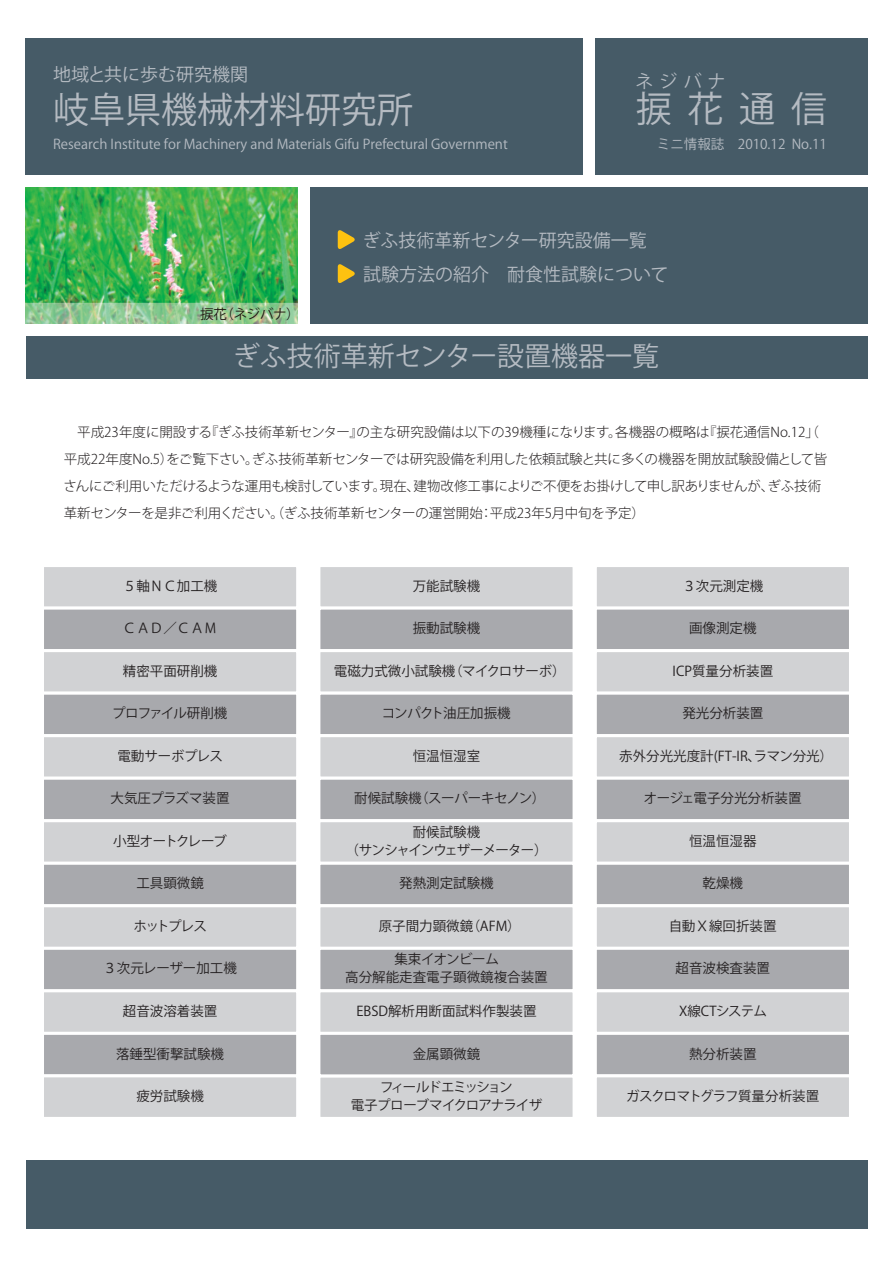
<style>
.page{position:relative;width:893px;height:1263px;background:#fff}
.page>*{position:absolute;margin:0;border:0;box-sizing:border-box;transform-origin:0 0}
.t1{font:36px "Koz Go Pro";color:#b5bbc2}
.t2{font:27px "Koz Go Pro";color:#b5bbc2}
.t3{font:18px/34px "Koz Go Pro";color:#b5bbc2}
.t4{font:13.5px/18px "Koz Go Pro";color:#231f20;text-align:center}
.t5{font:300 13.5px/27px "Koz Go Pro";color:#231f20}
.t6{font:13.5px "Koz Go Pro";color:#b5bbc2}
.t7{font:13.5px/18px "Koz Go Pro";letter-spacing:-.06em;color:#231f20;text-align:center}
.t8{font:13.5px/18px "Koz Go Pro";letter-spacing:-.08em;color:#231f20;text-align:center}
.t9{font:13.5px "Koz Go Pro";letter-spacing:-.035em;color:#231f20}
.t10{font:13.5px "Koz Go Pro";letter-spacing:-.02em;color:#231f20}
.t11{font:13.5px "Koz Go Pro";letter-spacing:-.045em;color:#231f20}
.t12{font:13.5px "Koz Go Pro";letter-spacing:-.02em;color:#201512}
.t13{font:13.5px "Koz Go Pro";letter-spacing:-.03em;color:#231f20}
</style>
<div class="page">
<div style="left:26px;top:336px;width:841px;height:42px;background:#465b67"></div>
<img style="left:26px;top:187px;width:272px;height:136px">
<div style="left:26px;top:38px;width:557px;height:136px;background:#465b67"></div>
<div style="left:595px;top:38px;width:272px;height:136px;background:#465b67"></div>
<div style="left:310px;top:187px;width:557px;height:136px;background:#465b67"></div>
<div style="left:26px;top:1161px;width:841px;height:68px;background:#465b67"></div>
<div style="left:41px;top:564px;width:258px;height:46px;background:#d1d2d4;border:3px solid #fff"></div>
<div style="left:41px;top:607px;width:258px;height:45px;background:#a8a9ad;border:3px solid #fff"></div>
<div style="left:41px;top:649px;width:258px;height:46px;background:#d1d2d4;border:3px solid #fff"></div>
<div style="left:41px;top:692px;width:258px;height:45px;background:#a8a9ad;border:3px solid #fff"></div>
<div style="left:41px;top:734px;width:258px;height:46px;background:#d1d2d4;border:3px solid #fff"></div>
<div style="left:41px;top:777px;width:258px;height:45px;background:#a8a9ad;border:3px solid #fff"></div>
<div style="left:41px;top:819px;width:258px;height:46px;background:#d1d2d4;border:3px solid #fff"></div>
<div style="left:41px;top:862px;width:258px;height:45px;background:#a8a9ad;border:3px solid #fff"></div>
<div style="left:41px;top:904px;width:258px;height:46px;background:#d1d2d4;border:3px solid #fff"></div>
<div style="left:41px;top:947px;width:258px;height:45px;background:#a8a9ad;border:3px solid #fff"></div>
<div style="left:41px;top:989px;width:258px;height:46px;background:#d1d2d4;border:3px solid #fff"></div>
<div style="left:41px;top:1032px;width:258px;height:45px;background:#a8a9ad;border:3px solid #fff"></div>
<div style="left:41px;top:1074px;width:258px;height:46px;background:#d1d2d4;border:3px solid #fff"></div>
<div style="left:317px;top:564px;width:259px;height:46px;background:#d1d2d4;border:3px solid #fff"></div>
<div style="left:317px;top:607px;width:259px;height:45px;background:#a8a9ad;border:3px solid #fff"></div>
<div style="left:317px;top:649px;width:259px;height:46px;background:#d1d2d4;border:3px solid #fff"></div>
<div style="left:317px;top:692px;width:259px;height:45px;background:#a8a9ad;border:3px solid #fff"></div>
<div style="left:317px;top:734px;width:259px;height:46px;background:#d1d2d4;border:3px solid #fff"></div>
<div style="left:317px;top:777px;width:259px;height:45px;background:#a8a9ad;border:3px solid #fff"></div>
<div style="left:317px;top:819px;width:259px;height:46px;background:#d1d2d4;border:3px solid #fff"></div>
<div style="left:317px;top:862px;width:259px;height:45px;background:#a8a9ad;border:3px solid #fff"></div>
<div style="left:317px;top:904px;width:259px;height:46px;background:#d1d2d4;border:3px solid #fff"></div>
<div style="left:317px;top:947px;width:259px;height:45px;background:#a8a9ad;border:3px solid #fff"></div>
<div style="left:317px;top:989px;width:259px;height:46px;background:#d1d2d4;border:3px solid #fff"></div>
<div style="left:317px;top:1074px;width:259px;height:46px;background:#d1d2d4;border:3px solid #fff"></div>
<div style="left:317px;top:1032px;width:259px;height:45px;background:#a8a9ad;border:3px solid #fff"></div>
<div style="left:594px;top:564px;width:258px;height:46px;background:#d1d2d4;border:3px solid #fff"></div>
<div style="left:594px;top:607px;width:258px;height:45px;background:#a8a9ad;border:3px solid #fff"></div>
<div style="left:594px;top:649px;width:258px;height:46px;background:#d1d2d4;border:3px solid #fff"></div>
<div style="left:594px;top:692px;width:258px;height:45px;background:#a8a9ad;border:3px solid #fff"></div>
<div style="left:594px;top:734px;width:258px;height:46px;background:#d1d2d4;border:3px solid #fff"></div>
<div style="left:594px;top:777px;width:258px;height:45px;background:#a8a9ad;border:3px solid #fff"></div>
<div style="left:594px;top:819px;width:258px;height:46px;background:#d1d2d4;border:3px solid #fff"></div>
<div style="left:594px;top:862px;width:258px;height:45px;background:#a8a9ad;border:3px solid #fff"></div>
<div style="left:594px;top:904px;width:258px;height:46px;background:#d1d2d4;border:3px solid #fff"></div>
<div style="left:594px;top:947px;width:258px;height:45px;background:#a8a9ad;border:3px solid #fff"></div>
<div style="left:594px;top:989px;width:258px;height:46px;background:#d1d2d4;border:3px solid #fff"></div>
<div style="left:594px;top:1032px;width:258px;height:45px;background:#a8a9ad;border:3px solid #fff"></div>
<div style="left:594px;top:1074px;width:258px;height:46px;background:#d1d2d4;border:3px solid #fff"></div>
<svg style="left:338px;top:230px;width:17px;height:19px"></svg>
<svg style="left:338px;top:264px;width:17px;height:19px"></svg>
<h3 class="t3" style="left:53px;top:58px;width:196px">地域と共に歩む研究機関</h3>
<h1 class="t1" style="left:53px;top:87px;width:362px">岐阜県機械材料研究所</h1>
<p class="t6" style="left:53px;top:135px;width:456px">Research Institute for Machinery and Materials Gifu Prefectural Government</p>
<h3 class="t3" style="left:635px;top:65px;width:92px">ネジバナ</h3>
<h1 class="t1" style="left:636px;top:86px;width:193px">捩花通信</h1>
<p class="t6" style="left:657px;top:135px;width:172px">ミニ情報誌　2010.12 No.11</p>
<p class="t12" style="left:200px;top:305px;width:101px">捩花（ネジバナ）</p>
<h3 class="t3" style="left:363px;top:223px;width:307px">ぎふ技術革新センター研究設備一覧試験方法の紹介　耐食性試験について</h3>
<h2 class="t2" style="left:233px;top:338px;width:427px">ぎふ技術革新センター設置機器一覧</h2>
<p class="t5" style="left:63px;top:419px;width:765px">　平成23年度に開設する『ぎふ技術革新センター』の主な研究設備は以下の39機種になります。各機器の概略は『捩花通信No.12」（平成22年度No.5）をご覧下さい。ぎふ技術革新センターでは研究設備を利用した依頼試験と共に多くの機器を開放試験設備として皆さんにご利用いただけるような運用も検討しています。現在、建物改修工事によりご不便をお掛けして申し訳ありませんが、ぎふ技術革新センターを是非ご利用ください。（ぎふ技術革新センターの運営開始：平成23年5月中旬を予定）</p>
<p class="t4" style="left:123px;top:577px;width:96px">５軸ＮＣ加工機</p>
<p class="t4" style="left:123px;top:620px;width:96px">ＣＡＤ／ＣＡＭ</p>
<p class="t4" style="left:123px;top:662px;width:96px">精密平面研削機</p>
<p class="t11" style="left:112px;top:705px;width:117px">プロファイル研削機</p>
<p class="t4" style="left:117px;top:747px;width:107px">電動サーボプレス</p>
<p class="t4" style="left:111px;top:790px;width:120px">大気圧プラズマ装置</p>
<p class="t7" style="left:113px;top:832px;width:115px">小型オートクレーブ</p>
<p class="t4" style="left:136px;top:875px;width:69px">工具顕微鏡</p>
<p class="t4" style="left:133px;top:917px;width:75px">ホットプレス</p>
<p class="t4" style="left:103px;top:960px;width:135px">３次元レーザー加工機</p>
<p class="t4" style="left:123px;top:1002px;width:96px">超音波溶着装置</p>
<p class="t4" style="left:116px;top:1045px;width:109px">落錘型衝撃試験機</p>
<p class="t4" style="left:136px;top:1087px;width:69px">疲労試験機</p>
<p class="t4" style="left:413px;top:577px;width:69px">万能試験機</p>
<p class="t4" style="left:413px;top:620px;width:69px">振動試験機</p>
<p class="t4" style="left:334px;top:662px;width:233px">電磁力式微小試験機（マイクロサーボ）</p>
<p class="t10" style="left:382px;top:705px;width:130px">コンパクト油圧加振機</p>
<p class="t4" style="left:413px;top:747px;width:69px">恒温恒湿室</p>
<p class="t4" style="left:354px;top:790px;width:192px">耐候試験機（スーパーキセノン）</p>
<p class="t7" style="left:345px;top:823px;width:204px">耐候試験機<br>（サンシャインウェザーメーター）</p>
<p class="t4" style="left:399px;top:875px;width:96px">発熱測定試験機</p>
<p class="t4" style="left:379px;top:917px;width:144px">原子間力顕微鏡（AFM）</p>
<p class="t4" style="left:345px;top:951px;width:204px">集束イオンビーム<br>高分解能走査電子顕微鏡複合装置</p>
<p class="t4" style="left:356px;top:1002px;width:182px">EBSD解析用断面試料作製装置</p>
<p class="t4" style="left:413px;top:1045px;width:69px">金属顕微鏡</p>
<p class="t8" style="left:351px;top:1078px;width:193px">フィールドエミッション<br>電子プローブマイクロアナライザ</p>
<p class="t4" style="left:682px;top:577px;width:82px">３次元測定機</p>
<p class="t4" style="left:689px;top:620px;width:69px">画像測定機</p>
<p class="t4" style="left:673px;top:662px;width:102px">ICP質量分析装置</p>
<p class="t4" style="left:682px;top:705px;width:82px">発光分析装置</p>
<p class="t4" style="left:619px;top:747px;width:215px">赤外分光光度計(FT-IR、ラマン分光）</p>
<p class="t4" style="left:644px;top:790px;width:159px">オージェ電子分光分析装置</p>
<p class="t4" style="left:689px;top:832px;width:69px">恒温恒湿器</p>
<p class="t4" style="left:703px;top:875px;width:42px">乾燥機</p>
<p class="t4" style="left:669px;top:917px;width:109px">自動Ｘ線回折装置</p>
<p class="t4" style="left:676px;top:960px;width:96px">超音波検査装置</p>
<p class="t13" style="left:679px;top:1002px;width:89px">X線CTシステム</p>
<p class="t4" style="left:689px;top:1045px;width:69px">熱分析装置</p>
<p class="t9" style="left:626px;top:1087px;width:194px">ガスクロマトグラフ質量分析装置</p>
</div>
